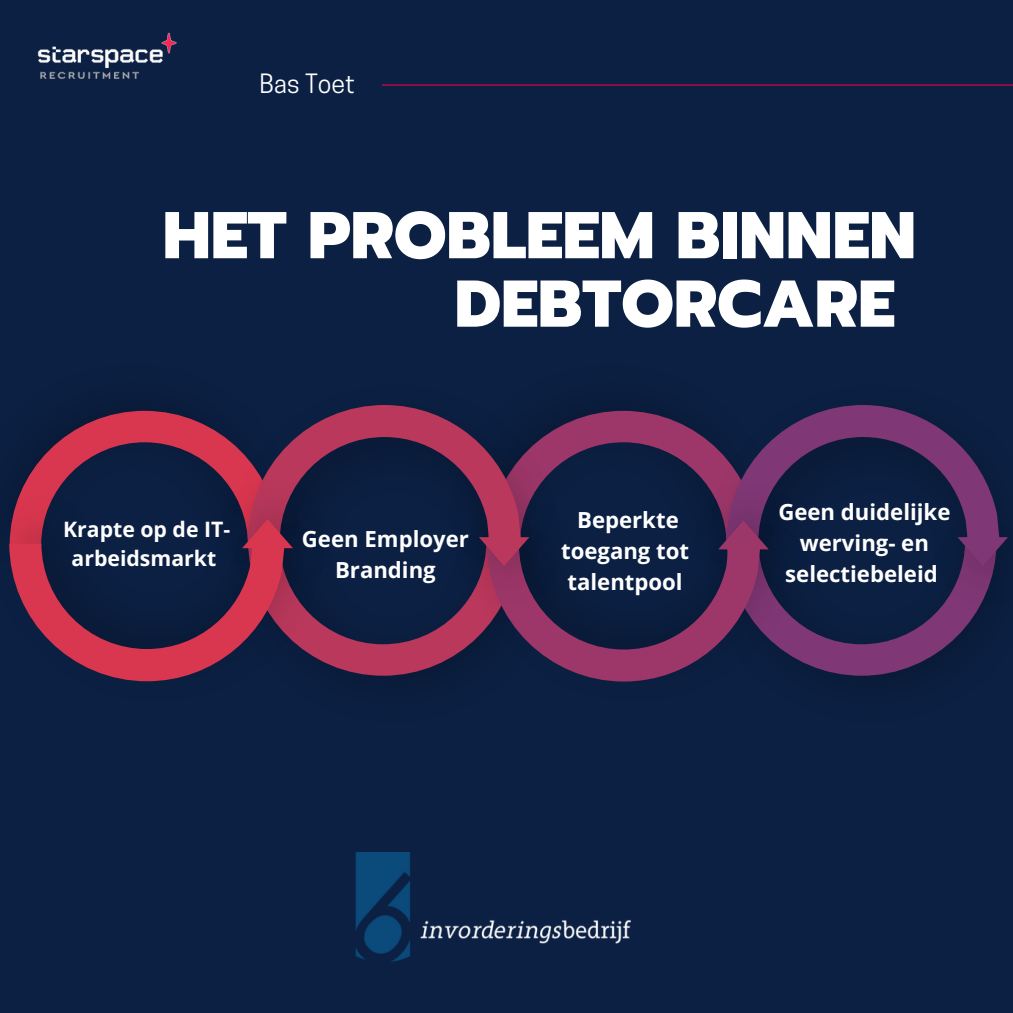
<style>
.page{position:relative;width:1013px;height:1013px;background:#fff}
.page>*{position:absolute;margin:0;border:0;box-sizing:border-box;transform-origin:0 0}
.t1{font:800 66px/68.5px "Prompt";color:#fff}
.t2{font:25px "Cooper Hewitt";color:#fff}
.t3{font:700 22.12px/31px "Open Sans";color:#fff;text-align:center}
.t4{font:700 22.12px/31px "Open Sans";color:#fefefe;text-align:center}
.t5{font:700 21.25px/29px "Open Sans";color:#fefefe;text-align:center}
</style>
<div class="page">
<div style="left:0;top:0;width:1012px;height:1012px;background:#0c2043"></div>
<svg style="left:45px;top:411px;width:918px;height:264px"></svg>
<img style="left:688px;top:411px;width:308px;height:219px">
<svg style="left:726px;top:405px;width:282px;height:161px"></svg>
<img style="left:449px;top:456px;width:377px;height:226px">
<svg style="left:487px;top:520px;width:281px;height:161px"></svg>
<img style="left:210px;top:411px;width:377px;height:219px">
<svg style="left:248px;top:405px;width:281px;height:161px"></svg>
<img style="left:12px;top:454px;width:339px;height:228px">
<svg style="left:9px;top:519px;width:284px;height:162px"></svg>
<hr style="left:382px;top:85px;width:630px;height:1px;background:#ff0054">
<img style="left:37px;top:32px;width:140px;height:47px">
<img style="left:356px;top:852px;width:274px;height:110px">
<p class="t2" style="left:259px;top:74px;width:97px">Bas Toet</p>
<p class="t1" style="left:454px;top:202px;width:463px;text-indent:-292px">HET PROBLEEM BINNEN<br>DEBTORCARE</p>
<p class="t5" style="left:63px;top:514px;width:169px">Krapte op de IT&shy;arbeidsmarkt</p>
<p class="t4" style="left:302px;top:523px;width:168px">Geen Employer<br>Branding</p>
<p class="t3" style="left:561px;top:503px;width:130px">Beperkte toegang tot talentpool</p>
<p class="t3" style="left:778px;top:496px;width:174px">Geen duidelijke werving- en selectiebeleid</p>
</div>
